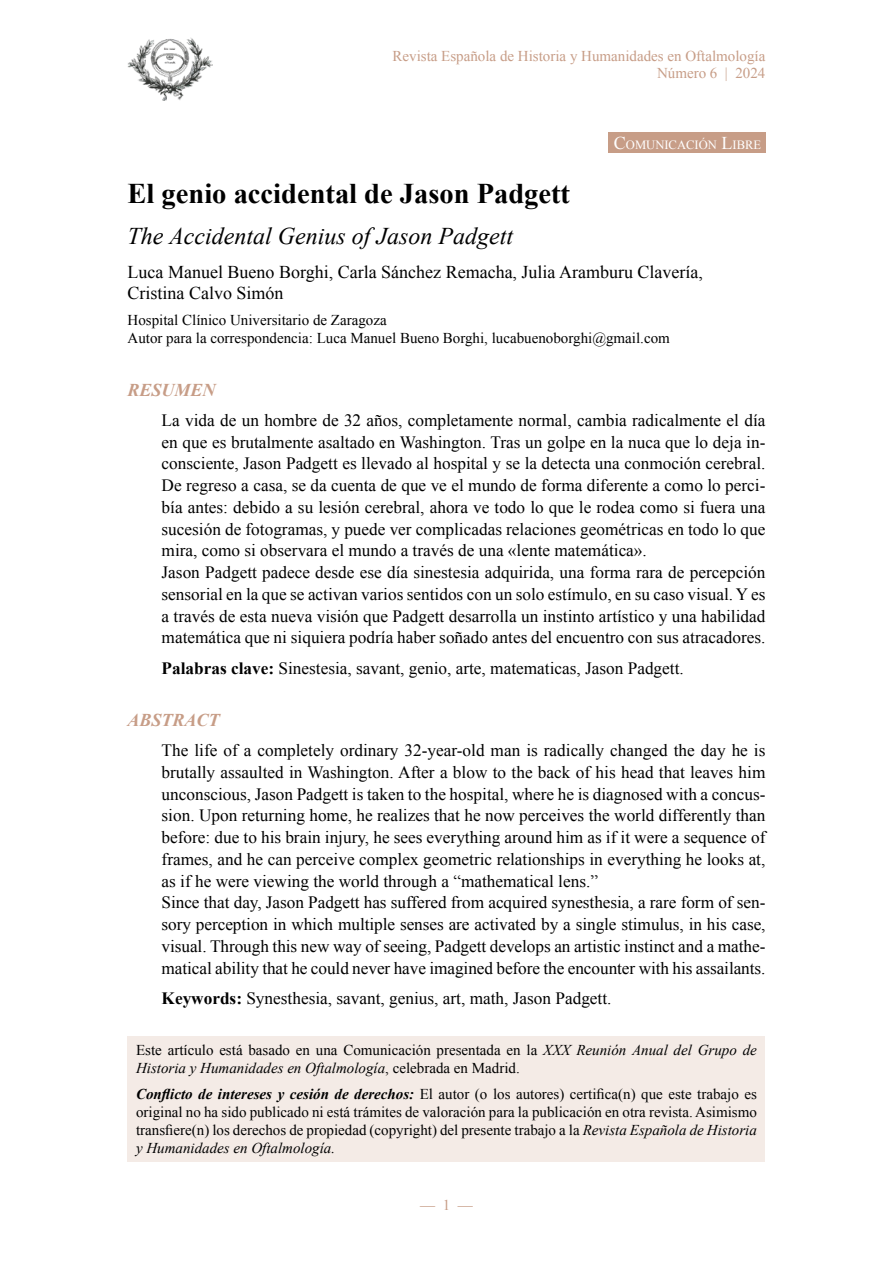
<style>
.page{position:relative;width:893px;height:1263px;background:#fff}
.page>*{position:absolute;margin:0;border:0;box-sizing:border-box;transform-origin:0 0}
.Titulo_ESP{font:700 28.5px "Times New Roman";color:#000}
.Titulo_ING{font:italic 24px "Times New Roman";color:#000}
.Autores{font:18px/21px "Times New Roman";color:#000}
.Ladillo_Resumen_Abstract{font:italic 700 18px "Times New Roman";color:#c79d87}
.Abstract_ING{font:17.25px/21.8px "Times New Roman";color:#000;text-align:justify}
.Resumen_ESP{font:17.25px/21.8px "Times New Roman";color:#000;text-align:justify}
.Palabras_clave_Keywords{font:17.25px "Times New Roman";color:#000}
.Comunicacion_presentadaa{font:15px/18px "Times New Roman";color:#000}
.Centro{font:15px "Times New Roman";color:#000}
.t1{font:15px/16.5px "Times New Roman";color:#c79d87;text-align:right}
.Seccion{font:12.6px "Times New Roman";color:#fff}
.s1{font-size:18px}
.s2{font-weight:700}
.s3{font-style:italic}
.s4{font-weight:700;font-style:italic}
</style>
<div class="page">
<img style="left:128px;top:38px;width:85px;height:62px">
<div style="left:608px;top:132px;width:157px;height:20px;background:#c79d87"></div>
<div style="left:128px;top:1036px;width:637px;height:126px;background:#f4ebe6"></div>
<p class="t1" style="left:393px;top:48px;width:374px">Revista Española de Historia y Humanidades en Oftalmología<br>Número 6 | 2024</p>
<p class="Seccion" style="left:614px;top:136px;width:149px"><span class="s1">C</span>OMUNICACIÓN <span class="s1">L</span>IBRE</p>
<p class="Titulo_ESP" style="left:128px;top:174px;width:444px">El genio accidental de Jason Padgett</p>
<p class="Titulo_ING" style="left:128px;top:220px;width:387px">The Accidental Genius of Jason Padgett</p>
<p class="Autores" style="left:128px;top:261px;width:577px">Luca Manuel Bueno Borghi, Carla Sánchez Remacha, Julia Aramburu Clavería,<br>Cristina Calvo Simón</p>
<p class="Centro" style="left:128px;top:310px;width:261px">Hospital Clínico Universitario de Zaragoza</p>
<p class="Centro" style="left:128px;top:328px;width:544px">Autor para la correspondencia: Luca Manuel Bueno Borghi, lucabuenoborghi@gmail.com</p>
<p class="Ladillo_Resumen_Abstract" style="left:128px;top:377px;width:90px">RESUMEN</p>
<p class="Resumen_ESP" style="left:162px;top:409px;width:605px">La vida de un hombre de 32 años, completamente normal, cambia radicalmente el día en que es brutalmente asaltado en Washington. Tras un golpe en la nuca que lo deja in&shy;consciente, Jason Padgett es llevado al hospital y se la detecta una conmoción cerebral.<br>De regreso a casa, se da cuenta de que ve el mundo de forma diferente a como lo perci&shy;bía antes: debido a su lesión cerebral, ahora ve todo lo que le rodea como si fuera una sucesión de fotogramas, y puede ver complicadas relaciones geométricas en todo lo que mira, como si observara el mundo a través de una «lente matemática».</p>
<p class="Resumen_ESP" style="left:162px;top:561px;width:605px">Jason Padgett padece desde ese día sinestesia adquirida, una forma rara de percepción sensorial en la que se activan varios sentidos con un solo estímulo, en su caso visual. Y es a través de esta nueva visión que Padgett desarrolla un instinto artístico y una habilidad matemática que ni siquiera podría haber soñado antes del encuentro con sus atracadores.</p>
<p class="Palabras_clave_Keywords" style="left:162px;top:656px;width:524px"><span class="s2">Palabras clave:</span> Sinestesia, savant, genio, arte, matematicas, Jason Padgett.</p>
<p class="Ladillo_Resumen_Abstract" style="left:128px;top:707px;width:94px">ABSTRACT</p>
<p class="Abstract_ING" style="left:162px;top:739px;width:605px">The life of a completely ordinary 32-year-old man is radically changed the day he is brutally assaulted in Washington. After a blow to the back of his head that leaves him unconscious, Jason Padgett is taken to the hospital, where he is diagnosed with a concus&shy;sion. Upon returning home, he realizes that he now perceives the world differently than before: due to his brain injury, he sees everything around him as if it were a sequence of frames, and he can perceive complex geometric relationships in everything he looks at, as if he were viewing the world through a “mathematical lens.”</p>
<p class="Abstract_ING" style="left:162px;top:891px;width:605px">Since that day, Jason Padgett has suffered from acquired synesthesia, a rare form of sen&shy;sory perception in which multiple senses are activated by a single stimulus, in his case, visual. Through this new way of seeing, Padgett develops an artistic instinct and a mathe&shy;matical ability that he could never have imagined before the encounter with his assailants.</p>
<p class="Palabras_clave_Keywords" style="left:162px;top:986px;width:451px"><span class="s2">Keywords:</span> Synesthesia, savant, genius, art, math, Jason Padgett.</p>
<p class="Comunicacion_presentadaa" style="left:136px;top:1040px;width:622px">Este artículo está basado en una Comunicación presentada en la <span class="s3">XXX Reunión Anual del Grupo de<br>Historia y Humanidades en Oftalmología</span>, celebrada en Madrid.</p>
<p class="Comunicacion_presentadaa" style="left:136px;top:1085px;width:622px;text-align:justify"><span class="s4">Conflicto de intereses y cesión de derechos:</span> El autor (o los autores) certifica(n) que este trabajo es original no ha sido publicado ni está trámites de valoración para la publicación en otra revista. Asimismo transfiere(n) los derechos de propiedad (copyright) del presente trabajo a la <span class="s3">Revista Española de Historia y Humanidades en Oftalmología.</span></p>
<p class="t1" style="left:420px;top:1196px;width:54px">—1—</p>
</div>
